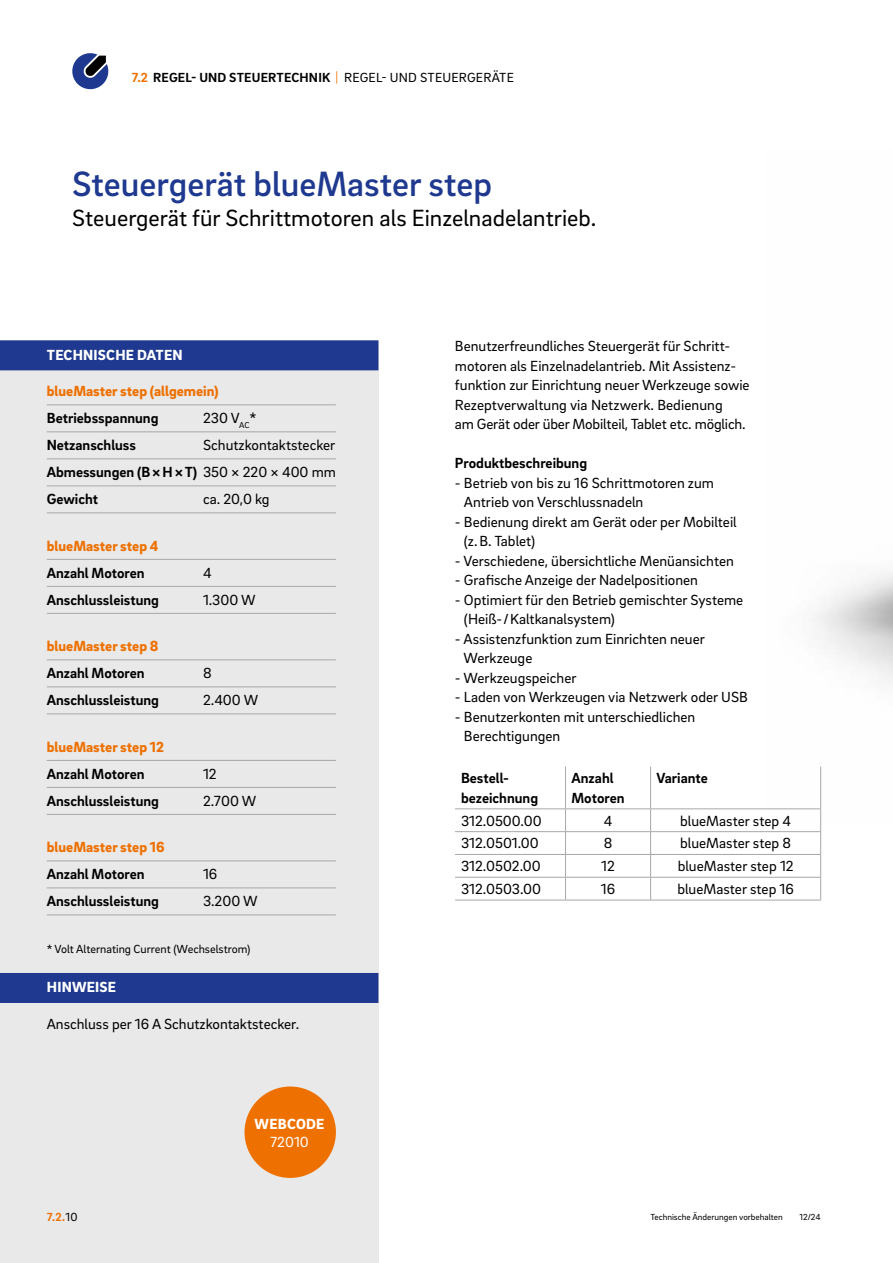
<style>
.page{position:relative;width:893px;height:1263px;background:#fff}
.page>*{position:absolute;margin:0;border:0;box-sizing:border-box;transform-origin:0 0}
.t1{font:500 36px "Brix Sans";color:#1e398f}
.t2{font:24px "Brix Sans";color:#000}
.t3{font:15px/19.5px "Brix Sans";color:#000}
.t4{font:700 15px/19.5px "Brix Sans";color:#000}
.t5{font:900 15px "Brix Sans";color:#ee7100}
.t6{font:900 15px "Brix Sans";letter-spacing:.015em;color:#fff}
.t7{font:15px "Brix Sans";color:#fff}
.t8{font:700 13.5px "Brix Sans";letter-spacing:.015em;color:#000}
.t9{font:12px "Brix Sans";color:#000}
.t10{font:700 12px "Brix Sans";color:#ee7100}
.t11{font:9px "Brix Sans";color:#000}
.s1{color:#ee7100}
.s2{font-weight:400;color:#ee7100}
.s3{font-weight:400}
.s4{font-weight:700}
.s5{font-weight:400;color:#000}
</style>
<div class="page">
<div style="left:0;top:340px;width:378px;height:923px;background:#e9e9ea"></div>
<div style="left:0;top:340px;width:378px;height:30px;background:#1e398f"></div>
<hr style="left:47px;top:404px;width:289px;height:1px;background:#a7a7a8">
<hr style="left:47px;top:431px;width:289px;height:1px;background:#a7a7a8">
<hr style="left:47px;top:458px;width:289px;height:1px;background:#a7a7a8">
<hr style="left:47px;top:485px;width:289px;height:1px;background:#a7a7a8">
<hr style="left:47px;top:512px;width:289px;height:1px;background:#a7a7a8">
<hr style="left:47px;top:559px;width:289px;height:1px;background:#a7a7a8">
<hr style="left:47px;top:586px;width:289px;height:1px;background:#a7a7a8">
<hr style="left:47px;top:613px;width:289px;height:1px;background:#a7a7a8">
<hr style="left:47px;top:659px;width:289px;height:1px;background:#a7a7a8">
<hr style="left:47px;top:686px;width:289px;height:1px;background:#a7a7a8">
<hr style="left:47px;top:713px;width:289px;height:1px;background:#a7a7a8">
<hr style="left:47px;top:760px;width:289px;height:1px;background:#a7a7a8">
<hr style="left:47px;top:787px;width:289px;height:1px;background:#a7a7a8">
<hr style="left:47px;top:814px;width:289px;height:1px;background:#a7a7a8">
<hr style="left:47px;top:860px;width:289px;height:1px;background:#a7a7a8">
<hr style="left:47px;top:887px;width:289px;height:1px;background:#a7a7a8">
<hr style="left:47px;top:914px;width:289px;height:1px;background:#a7a7a8">
<div style="left:0;top:973px;width:378px;height:30px;background:#1e398f"></div>
<svg style="left:72px;top:53px;width:37px;height:37px"></svg>
<div style="left:244px;top:1086px;width:92px;height:92px;background:#ee7100;border-radius:50%"></div>
<hr style="left:565px;top:766px;width:1px;height:42px;background:#a7a7a8">
<hr style="left:650px;top:766px;width:1px;height:42px;background:#a7a7a8">
<hr style="left:820px;top:766px;width:1px;height:42px;background:#a7a7a8">
<hr style="left:455px;top:808px;width:111px;height:1px;background:#a7a7a8">
<hr style="left:566px;top:808px;width:85px;height:1px;background:#a7a7a8">
<hr style="left:651px;top:808px;width:170px;height:1px;background:#a7a7a8">
<hr style="left:455px;top:831px;width:111px;height:1px;background:#a7a7a8">
<hr style="left:566px;top:831px;width:85px;height:1px;background:#a7a7a8">
<hr style="left:651px;top:831px;width:170px;height:1px;background:#a7a7a8">
<hr style="left:455px;top:854px;width:111px;height:1px;background:#a7a7a8">
<hr style="left:566px;top:854px;width:85px;height:1px;background:#a7a7a8">
<hr style="left:651px;top:854px;width:170px;height:1px;background:#a7a7a8">
<hr style="left:455px;top:877px;width:111px;height:1px;background:#a7a7a8">
<hr style="left:566px;top:877px;width:85px;height:1px;background:#a7a7a8">
<svg style="left:565px;top:809px;width:1px;height:91px"></svg>
<hr style="left:651px;top:877px;width:170px;height:1px;background:#a7a7a8">
<svg style="left:650px;top:809px;width:1px;height:91px"></svg>
<svg style="left:820px;top:809px;width:1px;height:91px"></svg>
<hr style="left:455px;top:900px;width:111px;height:1px;background:#a7a7a8">
<hr style="left:566px;top:900px;width:85px;height:1px;background:#a7a7a8">
<hr style="left:651px;top:900px;width:170px;height:1px;background:#a7a7a8">
<p class="t8" style="left:132px;top:69px;width:384px"><span class="s1">7.2</span> REGEL- UND STEUERTECHNIK <span class="s2">|</span> <span class="s3">REGEL- UND STEUERGERÄTE</span></p>
<h1 class="t1" style="left:72px;top:161px;width:421px">Steuergerät blueMaster step</h1>
<h2 class="t2" style="left:72px;top:202px;width:525px">Steuergerät für Schrittmotoren als Einzelnadelantrieb.</h2>
<p class="t6" style="left:47px;top:344px;width:137px">TECHNISCHE DATEN</p>
<p class="t5" style="left:47px;top:381px;width:173px">blueMaster step (allgemein)</p>
<p class="t4" style="left:47px;top:407px;width:113px">Betriebsspannung</p>
<p class="t3" style="left:203px;top:408px;width:55px">230 V<sub>AC</sub>*</p>
<p class="t4" style="left:47px;top:434px;width:91px">Netzanschluss</p>
<p class="t3" style="left:47px;top:431px;width:291px;line-height:27px;text-align:justify;text-indent:156px">Schutzkontaktstecker <span class="s4">Abmessungen (B×H×T)</span> 350 × 220 × 400 mm <span class="s4">Gewicht</span></p>
<p class="t3" style="left:203px;top:489px;width:68px">ca. 20,0 kg</p>
<p class="t5" style="left:47px;top:535px;width:113px">blueMaster step 4</p>
<p class="t4" style="left:47px;top:562px;width:99px">Anzahl Motoren</p>
<p class="t3" style="left:203px;top:562px;width:10px">4</p>
<p class="t4" style="left:47px;top:589px;width:114px">Anschlussleistung</p>
<p class="t3" style="left:203px;top:589px;width:54px">1.300 W</p>
<p class="t5" style="left:47px;top:636px;width:113px">blueMaster step 8</p>
<p class="t4" style="left:47px;top:662px;width:99px">Anzahl Motoren</p>
<p class="t3" style="left:203px;top:663px;width:10px">8</p>
<p class="t4" style="left:47px;top:689px;width:114px">Anschlussleistung</p>
<p class="t3" style="left:203px;top:690px;width:57px">2.400 W</p>
<p class="t5" style="left:47px;top:736px;width:119px">blueMaster step 12</p>
<p class="t4" style="left:47px;top:763px;width:99px">Anzahl Motoren</p>
<p class="t3" style="left:203px;top:763px;width:15px">12</p>
<p class="t4" style="left:47px;top:790px;width:114px">Anschlussleistung</p>
<p class="t3" style="left:203px;top:790px;width:55px">2.700 W</p>
<p class="t5" style="left:47px;top:837px;width:119px">blueMaster step 16</p>
<p class="t4" style="left:47px;top:863px;width:99px">Anzahl Motoren</p>
<p class="t3" style="left:203px;top:864px;width:16px">16</p>
<p class="t4" style="left:47px;top:890px;width:114px">Anschlussleistung</p>
<p class="t3" style="left:203px;top:891px;width:56px">3.200 W</p>
<p class="t9" style="left:47px;top:941px;width:205px">* Volt Alternating Current (Wechselstrom)</p>
<p class="t6" style="left:47px;top:977px;width:71px">HINWEISE</p>
<p class="t3" style="left:47px;top:1013px;width:254px">Anschluss per 16 A Schutzkontaktstecker.</p>
<p class="t6" style="left:255px;top:1114px;width:71px">WEBCODE</p>
<p class="t7" style="left:270px;top:1132px;width:40px">72010</p>
<p class="t3" style="left:455px;top:336px;width:296px">Benutzerfreundliches Steuergerät für Schritt&shy;motoren als Einzelnadelantrieb. Mit Assistenz&shy;funktion zur Einrichtung neuer Werkzeuge sowie Rezeptverwaltung via Netzwerk. Bedienung<br>am Gerät oder über Mobilteil, Tablet etc. möglich.</p>
<p class="t4" style="left:455px;top:452px;width:134px">Produktbeschreibung</p>
<p class="t3" style="left:464px;top:472px;width:252px;text-indent:-9px">- Betrieb von bis zu 16 Schrittmotoren zum<br>Antrieb von Verschlussnadeln</p>
<p class="t3" style="left:464px;top:511px;width:274px;text-indent:-9px">- Bedienung direkt am Gerät oder per Mobilteil (z.B. Tablet)</p>
<p class="t3" style="left:455px;top:550px;width:280px">- Verschiedene, übersichtliche Menüansichten</p>
<p class="t3" style="left:455px;top:570px;width:244px">- Grafische Anzeige der Nadelpositionen</p>
<p class="t3" style="left:464px;top:589px;width:281px;text-indent:-9px">- Optimiert für den Betrieb gemischter Systeme (Heiß- / Kaltkanalsystem)</p>
<p class="t3" style="left:464px;top:628px;width:243px;text-indent:-9px">- Assistenzfunktion zum Einrichten neuer<br>Werkzeuge</p>
<p class="t3" style="left:455px;top:667px;width:123px">- Werkzeugspeicher</p>
<p class="t3" style="left:455px;top:687px;width:294px">- Laden von Werkzeugen via Netzwerk oder USB</p>
<p class="t3" style="left:464px;top:706px;width:233px;text-indent:-9px">- Benutzerkonten mit unterschiedlichen<br>Berechtigungen</p>
<p class="t4" style="left:461px;top:768px;width:79px">Bestell&shy;bezeichnung</p>
<p class="t4" style="left:572px;top:768px;width:55px">Anzahl<br>Motoren</p>
<p class="t4" style="left:657px;top:768px;width:53px">Variante</p>
<p class="t3" style="left:461px;top:810px;width:82px">312.0500.00</p>
<p class="t3" style="left:604px;top:810px;width:10px">4</p>
<p class="t3" style="left:680px;top:810px;width:112px">blueMaster step 4</p>
<p class="t3" style="left:461px;top:833px;width:79px">312.0501.00</p>
<p class="t3" style="left:604px;top:833px;width:10px">8</p>
<p class="t3" style="left:680px;top:833px;width:112px">blueMaster step 8</p>
<p class="t3" style="left:461px;top:856px;width:81px">312.0502.00</p>
<p class="t3" style="left:601px;top:856px;width:15px">12</p>
<p class="t3" style="left:678px;top:856px;width:117px">blueMaster step 12</p>
<p class="t3" style="left:461px;top:879px;width:82px">312.0503.00</p>
<p class="t3" style="left:601px;top:879px;width:16px">16</p>
<p class="t3" style="left:677px;top:879px;width:118px">blueMaster step 16</p>
<p class="t10" style="left:47px;top:1209px;width:32px">7.2.<span class="s5">10</span></p>
<p class="t11" style="left:651px;top:1211px;width:134px">Technische Änderungen vorbehalten</p>
<p class="t11" style="left:799px;top:1211px;width:23px">12/24</p>
</div>
